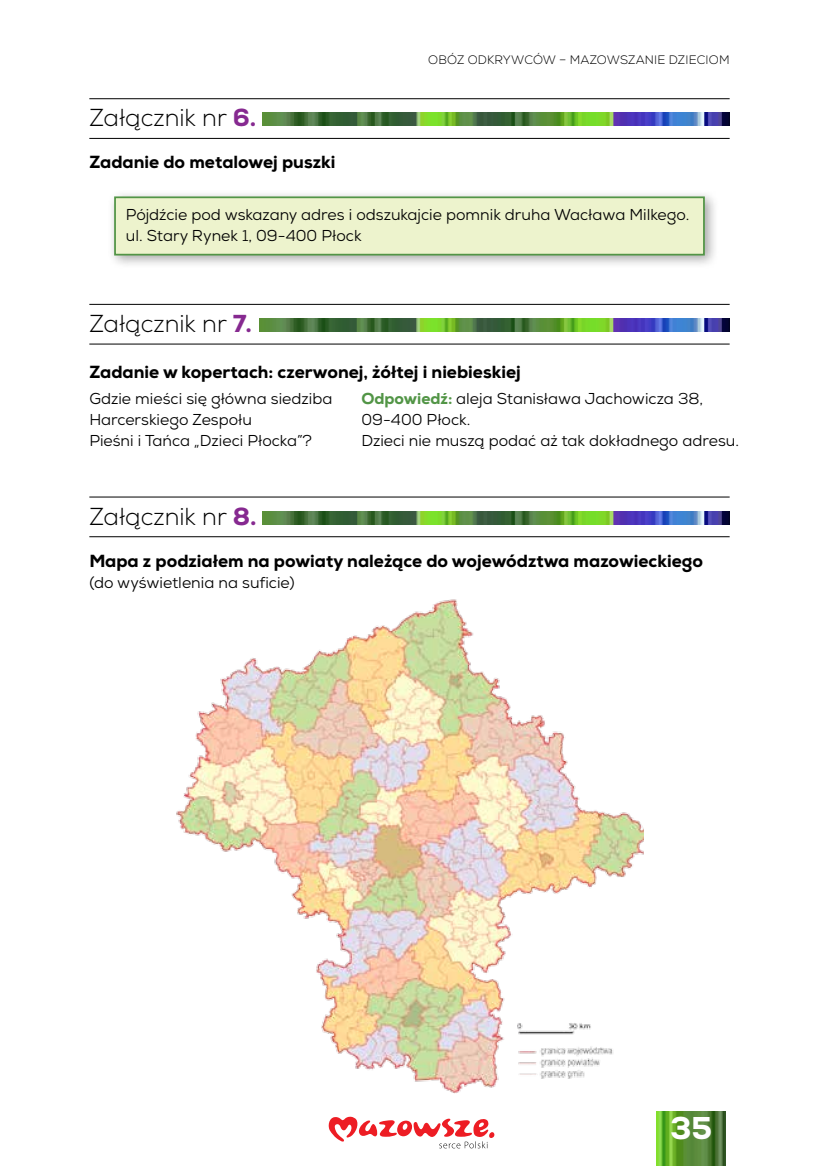
<style>
.page{position:relative;width:819px;height:1166px;background:#fff}
.page>*{position:absolute;margin:0;border:0;box-sizing:border-box;transform-origin:0 0}
.t1{font:800 31.5px "Nexa";color:#fff}
.t2{font:300 24.5px "Nexa";color:#000}
.t3{font:800 17.5px "Nexa";color:#000}
.t4{font:15.75px/21px "Nexa";color:#000}
.t5{font:300 12.25px "Nexa";letter-spacing:.015em;color:#000}
.s1{font-weight:800;color:#862990}
.s2{font-weight:800;color:#529546}
</style>
<div class="page">
<img style="left:656px;top:1111px;width:69px;height:55px">
<svg style="left:329px;top:1117px;width:165px;height:31px"></svg>
<img style="left:176px;top:599px;width:467px;height:494px">
<img style="left:262px;top:113px;width:467px;height:12px">
<img style="left:259px;top:319px;width:470px;height:13px">
<img style="left:262px;top:512px;width:467px;height:13px">
<hr style="left:89px;top:98px;width:640px;height:1px;background:#000">
<hr style="left:89px;top:304px;width:640px;height:1px;background:#000">
<hr style="left:89px;top:497px;width:640px;height:1px;background:#000">
<hr style="left:89px;top:138px;width:640px;height:1px;background:#000">
<hr style="left:89px;top:344px;width:640px;height:1px;background:#000">
<hr style="left:89px;top:536px;width:640px;height:1px;background:#000">
<div style="left:107px;top:189px;width:611px;height:80px;background:#000;opacity:.35"></div>
<div style="left:115px;top:197px;width:589px;height:58px;background:#edf3cd"></div>
<div style="left:114px;top:196px;width:590px;height:59px;border:2px solid #529546"></div>
<h2 class="t2" style="left:89px;top:103px;width:168px">Załącznik nr <span class="s1">6.</span></h2>
<p class="t3" style="left:89px;top:151px;width:247px">Zadanie do metalowej puszki</p>
<p class="t5" style="left:428px;top:52px;width:303px">OBÓZ ODKRYWCÓW – MAZOWSZANIE DZIECIOM</p>
<p class="t4" style="left:126px;top:204px;width:565px">Pójdźcie pod wskazany adres i odszukajcie pomnik druha Wacława Milkego. ul. Stary Rynek 1, 09-400 Płock</p>
<h2 class="t2" style="left:89px;top:309px;width:164px">Załącznik nr <span class="s1">7.</span></h2>
<p class="t3" style="left:89px;top:361px;width:433px">Zadanie w kopertach: czerwonej, żółtej i niebieskiej</p>
<p class="t4" style="left:89px;top:388px;width:244px">Gdzie mieści się główna siedziba<br>Harcerskiego Zespołu<br>Pieśni i Tańca „Dzieci Płocka”?</p>
<p class="t4" style="left:361px;top:388px;width:379px"><span class="s2">Odpowiedź:</span> aleja Stanisława Jachowicza 38,<br>09-400 Płock.<br>Dzieci nie muszą podać aż tak dokładnego adresu.</p>
<h2 class="t2" style="left:89px;top:502px;width:169px">Załącznik nr <span class="s1">8.</span></h2>
<p class="t3" style="left:89px;top:550px;width:615px">Mapa z podziałem na powiaty należące do województwa mazowieckiego</p>
<p class="t4" style="left:89px;top:572px;width:207px">(do wyświetlenia na suficie)</p>
<h1 class="t1" style="left:670px;top:1108px;width:44px">35</h1>
</div>
